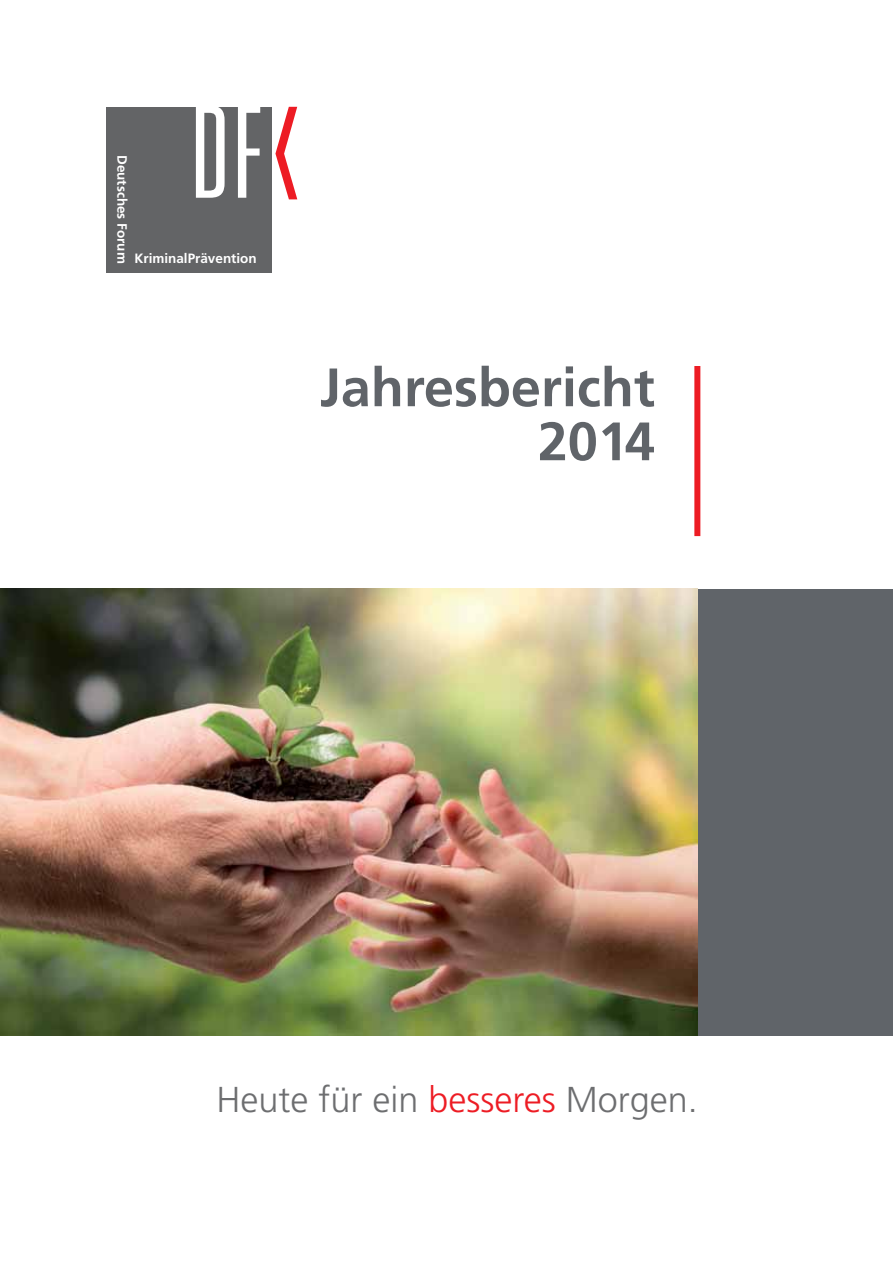
<style>
.page{position:relative;width:893px;height:1263px;background:#fff}
.page>*{position:absolute;margin:0;border:0;box-sizing:border-box;transform-origin:0 0}
.t1{font:700 54px/54px "Frutiger";color:#606469;text-align:right}
.t2{font:300 36px "Frutiger";color:#6d6e70}
.t3{font:700 13.5px "Frutiger";color:#fff}
.s1{color:#ed1c24}
</style>
<div class="page">
<div style="left:689px;top:589px;width:204px;height:446px;background:#606469"></div>
<div style="left:106px;top:107px;width:165px;height:165px;background:#636466"></div>
<svg style="left:196px;top:107px;width:29px;height:91px"></svg>
<svg style="left:238px;top:107px;width:22px;height:91px"></svg>
<svg style="left:275px;top:107px;width:22px;height:92px"></svg>
<img style="left:0;top:589px;width:697px;height:446px">
<div style="left:694px;top:366px;width:6px;height:170px;background:#ed1c24"></div>
<p class="t3" style="left:128px;top:155px;width:110px;rotate:90deg">Deutsches Forum</p>
<p class="t3" style="left:134px;top:253px;width:124px">KriminalPrävention</p>
<h1 class="t1" style="left:320px;top:365px;width:337px">Jahresbericht<br>2014</h1>
<h2 class="t2" style="left:216px;top:1085px;width:483px">Heute für ein <span class="s1">besseres</span> Morgen.</h2>
</div>
